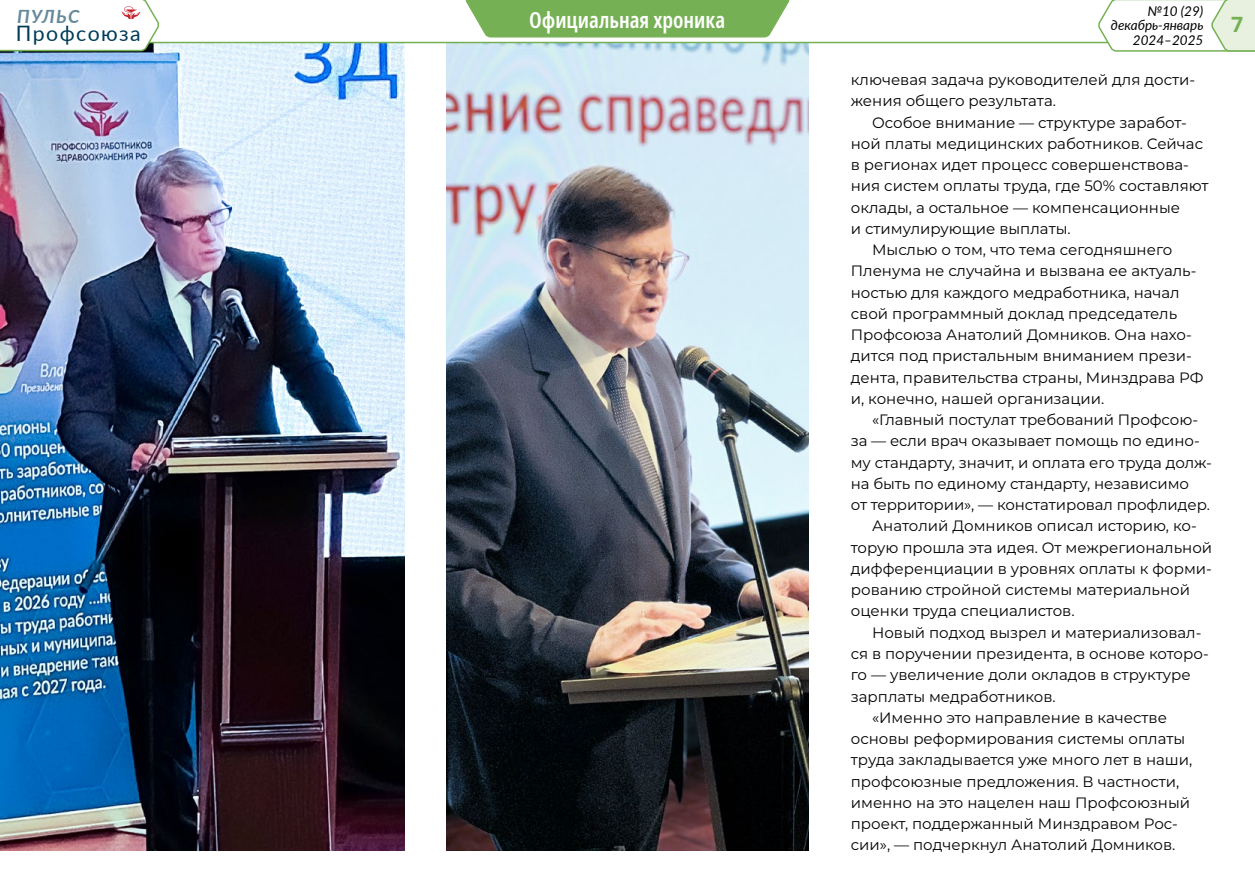
<style>
.page{position:relative;width:1255px;height:893px;background:#fff}
.page>*{position:absolute;margin:0;border:0;box-sizing:border-box;transform-origin:0 0}
.t1{font:600 extra-condensed 22.05px "Noto Sans";color:#fff}
.t2{font:21.3px "Lato";letter-spacing:.07em;color:#003b59}
.t3{font:700 21.3px "Noto Sans";color:#75b154}
.t4{font:italic 700 18.3px "Lato";letter-spacing:.07em;color:#66899b}
.t5{font:15px/21.3px "Montserrat";color:#000}
.t6{font:italic 13.5px/13.5px "Lato";color:#000;text-align:right}
</style>
<div class="page">
<img style="left:0;top:44px;width:404px;height:806px">
<img style="left:446px;top:44px;width:362px;height:806px">
<svg style="left:161px;top:41px;width:935px;height:3px;background:#b0d2a7"></svg>
<svg style="left:465px;top:0;width:325px;height:38px;background:#80b761"></svg>
<svg style="left:1096px;top:0;width:158px;height:52px"></svg>
<svg style="left:0;top:0;width:161px;height:52px"></svg>
<p class="t4" style="left:17px;top:3px;width:64px">ПУЛЬС</p>
<h2 class="t2" style="left:16px;top:18px;width:126px">Профсоюза</h2>
<h1 class="t1" style="left:529px;top:4px;width:198px">Официальная хроника</h1>
<p class="t6" style="left:1110px;top:4px;width:94px">№10 (29) декабрь-январь</p>
<p class="t6" style="left:1132px;top:33px;width:72px">2024–2025</p>
<p class="t5" style="left:850px;top:69px;width:346px">ключевая задача руководителей для дости&shy;жения общего результата.</p>
<p class="t5" style="left:872px;top:111px;width:316px">Особое внимание — структуре заработ-</p>
<p class="t5" style="left:850px;top:132px;width:354px">ной платы медицинских работников. Сейчас</p>
<p class="t5" style="left:850px;top:154px;width:339px">в регионах идет процесс совершенствова-</p>
<p class="t5" style="left:850px;top:175px;width:359px">ния систем оплаты труда, где 50% составляют</p>
<p class="t5" style="left:850px;top:196px;width:331px">оклады, а остальное — компенсационные</p>
<p class="t5" style="left:850px;top:217px;width:221px">и стимулирующие выплаты.</p>
<p class="t5" style="left:872px;top:239px;width:302px">Мыслью о том, что тема сегодняшнего</p>
<p class="t5" style="left:850px;top:260px;width:347px">Пленума не случайна и вызвана ее актуаль-</p>
<p class="t5" style="left:850px;top:281px;width:330px">ностью для каждого медработника, начал</p>
<p class="t5" style="left:850px;top:302px;width:328px">свой программный доклад председатель</p>
<p class="t5" style="left:850px;top:324px;width:342px">Профсоюза Анатолий Домников. Она нахо-</p>
<p class="t5" style="left:850px;top:345px;width:342px">дится под пристальным вниманием прези-</p>
<p class="t5" style="left:850px;top:366px;width:354px">дента, правительства страны, Минздрава РФ</p>
<p class="t5" style="left:850px;top:387px;width:255px">и, конечно, нашей организации.</p>
<p class="t5" style="left:872px;top:409px;width:327px">«Главный постулат требований Профсою-</p>
<p class="t5" style="left:850px;top:430px;width:350px">за — если врач оказывает помощь по едино-</p>
<p class="t5" style="left:850px;top:451px;width:362px">му стандарту, значит, и оплата его труда долж-</p>
<p class="t5" style="left:850px;top:472px;width:339px">на быть по единому стандарту, независимо</p>
<p class="t5" style="left:850px;top:494px;width:360px">от территории», — констатировал профлидер.</p>
<p class="t5" style="left:872px;top:515px;width:326px">Анатолий Домников описал историю, ко-</p>
<p class="t5" style="left:850px;top:536px;width:363px">торую прошла эта идея. От межрегиональной</p>
<p class="t5" style="left:850px;top:557px;width:362px">дифференциации в уровнях оплаты к форми-</p>
<p class="t5" style="left:850px;top:579px;width:340px">рованию стройной системы материальной</p>
<p class="t5" style="left:850px;top:600px;width:225px">оценки труда специалистов.</p>
<p class="t5" style="left:872px;top:621px;width:331px">Новый подход вызрел и материализовал-</p>
<p class="t5" style="left:850px;top:642px;width:359px">ся в поручении президента, в основе которо-</p>
<p class="t5" style="left:850px;top:664px;width:341px">го — увеличение доли окладов в структуре</p>
<p class="t5" style="left:850px;top:685px;width:206px">зарплаты медработников.</p>
<p class="t5" style="left:872px;top:706px;width:296px">«Именно это направление в качестве</p>
<p class="t5" style="left:850px;top:727px;width:336px">основы реформирования системы оплаты</p>
<p class="t5" style="left:850px;top:749px;width:343px">труда закладывается уже много лет в наши,</p>
<p class="t5" style="left:850px;top:770px;width:330px">профсоюзные предложения. В частности,</p>
<p class="t5" style="left:850px;top:791px;width:341px">именно на это нацелен наш Профсоюзный</p>
<p class="t5" style="left:850px;top:812px;width:328px">проект, поддержанный Минздравом Рос-</p>
<p class="t5" style="left:850px;top:834px;width:326px">сии», — подчеркнул Анатолий Домников.</p>
<h2 class="t3" style="left:1231px;top:9px;width:14px">7</h2>
</div>
